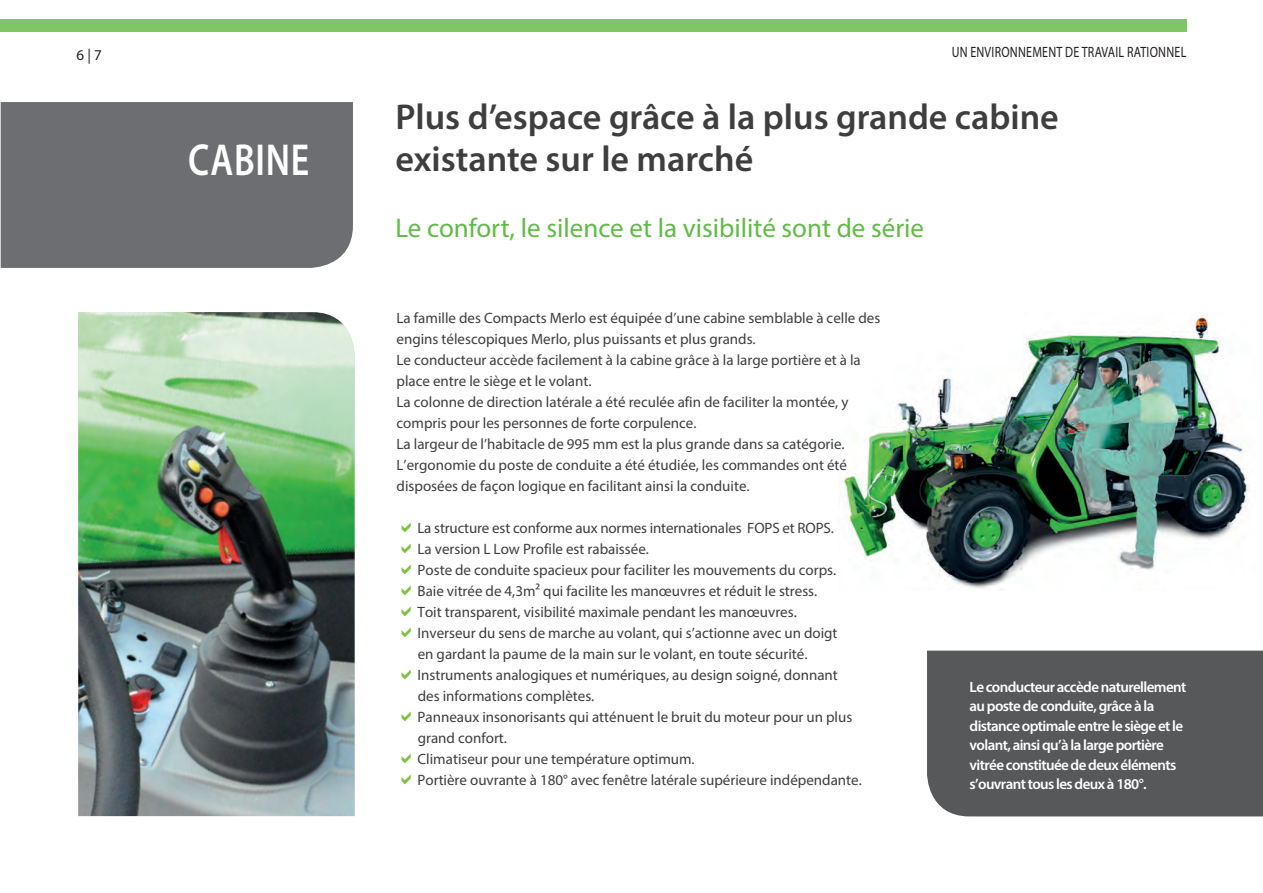
<style>
.page{position:relative;width:1263px;height:893px;background:#fff}
.page>*{position:absolute;margin:0;border:0;box-sizing:border-box;transform-origin:0 0}
.t1{font:600 45px "Myriad Pro";letter-spacing:.02em;color:#fff;scale:.8 1}
.t2{font:600 36px/42px "Myriad Pro";color:#3e3e3f}
.t3{font:27px "Myriad Pro";color:#60bb46}
.t4{font:15px/21px "Myriad Pro";color:#3e3e3f}
.t5{font:600 15px/19.5px "Myriad Pro";letter-spacing:-.04em;color:#fff}
.t6{font:15px "Myriad Pro";letter-spacing:.02em;color:#231f20;scale:.8 1}
.t7{font:15px "Myriad Pro";letter-spacing:.02em;color:#231f20}
</style>
<div class="page">
<img style="left:0;top:102px;width:1px;height:166px">
<img style="left:839px;top:314px;width:411px;height:275px">
<div style="left:0;top:19px;width:1186px;height:13px;background:#81c665"></div>
<div style="left:927px;top:651px;width:336px;height:165px;background:#57585a"></div>
<div style="left:1px;top:102px;width:352px;height:166px;background:#6d6e71"></div>
<img style="left:78px;top:312px;width:277px;height:504px">
<p class="t7" style="left:77px;top:46px;width:27px">6 | 7</p>
<p class="t6" style="left:952px;top:43px;width:295px">UN ENVIRONNEMENT DE TRAVAIL RATIONNEL</p>
<h1 class="t1" style="left:188px;top:131px;width:153px">CABINE</h1>
<h2 class="t2" style="left:395px;top:95px;width:665px">Plus d’espace grâce à la plus grande cabine existante sur le marché</h2>
<h3 class="t3" style="left:395px;top:211px;width:530px">Le confort, le silence et la visibilité sont de série</h3>
<p class="t4" style="left:397px;top:308px;width:485px">La famille des Compacts Merlo est équipée d’une cabine semblable à celle des engins télescopiques Merlo, plus puissants et plus grands.<br>Le conducteur accède facilement à la cabine grâce à la large portière et à la place entre le siège et le volant.<br>La colonne de direction latérale a été reculée afin de faciliter la montée, y compris pour les personnes de forte corpulence.<br>La largeur de l’habitacle de 995 mm est la plus grande dans sa catégorie.<br>L’ergonomie du poste de conduite a été étudiée, les commandes ont été disposées de façon logique en facilitant ainsi la conduite.</p>
<p class="t4" style="left:417px;top:518px;width:446px">La structure est conforme aux normes internationales FOPS et ROPS.<br>La version L Low Profile est rabaissée.<br>Poste de conduite spacieux pour faciliter les mouvements du corps.<br>Baie vitrée de 4,3m² qui facilite les manœuvres et réduit le stress.<br>Toit transparent, visibilité maximale pendant les manœuvres.<br>Inverseur du sens de marche au volant, qui s’actionne avec un doigt<br>en gardant la paume de la main sur le volant, en toute sécurité.<br>Instruments analogiques et numériques, au design soigné, donnant des informations complètes.<br>Panneaux insonorisants qui atténuent le bruit du moteur pour un plus grand confort.<br>Climatiseur pour une température optimum.<br>Portière ouvrante à 180° avec fenêtre latérale supérieure indépendante.</p>
<p class="t5" style="left:969px;top:677px;width:218px">Le conducteur accède naturellement au poste de conduite, grâce à la distance optimale entre le siège et le volant, ainsi qu’à la large portière vitrée constituée de deux éléments s’ouvrant tous les deux à 180°.</p>
</div>
